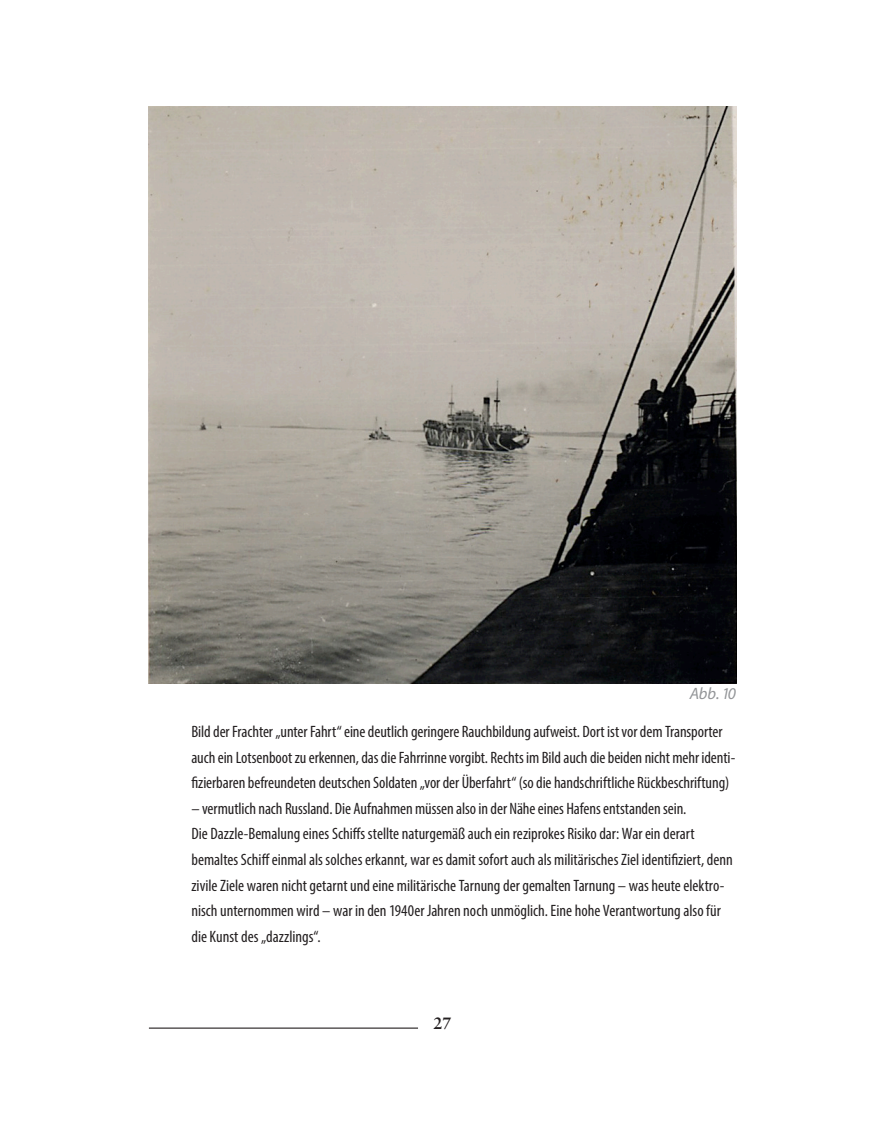
<style>
.page{position:relative;width:885px;height:1127px;background:#fff}
.page>*{position:absolute;margin:0;border:0;box-sizing:border-box;transform-origin:0 0}
.t1{font:condensed 16.5px/25.5px "Myriad Pro";letter-spacing:-.005em;color:#231f20}
.t2{font:italic 16.5px "Myriad Pro";color:#939598}
.t3{font:700 16.5px "Sabon";color:#231f20}
</style>
<div class="page">
<hr style="left:149px;top:1027px;width:269px;height:1px;background:#231f20">
<img style="left:149px;top:106px;width:587px;height:577px">
<p class="t2" style="left:689px;top:683px;width:48px">Abb. 10</p>
<p class="t1" style="left:191px;top:719px;width:545px">Bild der Frachter „unter Fahrt“ eine deutlich geringere Rauchbildung aufweist. Dort ist vor dem Transporter auch ein Lotsenboot zu erkennen, das die Fahrrinne vorgibt. Rechts im Bild auch die beiden nicht mehr identi&shy;fizierbaren befreundeten deutschen Soldaten „vor der Überfahrt“ (so die handschriftliche Rückbeschriftung)</p>
<p class="t1" style="left:191px;top:795px;width:543px">– vermutlich nach Russland. Die Aufnahmen müssen also in der Nähe eines Hafens entstanden sein.<br>Die Dazzle-Bemalung eines Schiffs stellte naturgemäß auch ein reziprokes Risiko dar: War ein derart bemaltes Schiff einmal als solches erkannt, war es damit sofort auch als militärisches Ziel identifiziert, denn zivile Ziele waren nicht getarnt und eine militärische Tarnung der gemalten Tarnung – was heute elektro&shy;nisch unternommen wird – war in den 1940er Jahren noch unmöglich. Eine hohe Verantwortung also für die Kunst des „dazzlings“.</p>
<p class="t3" style="left:433px;top:1013px;width:19px">27</p>
</div>
